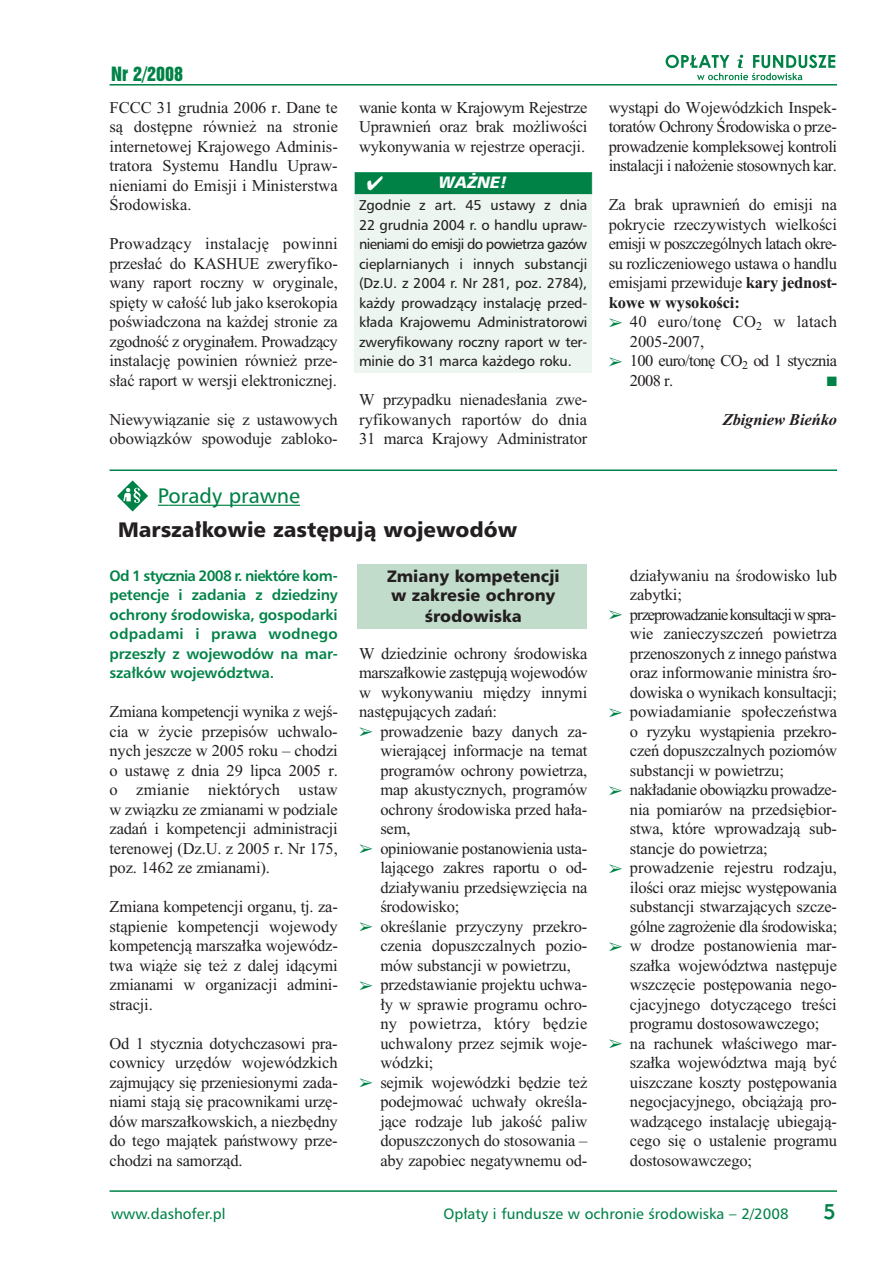
<style>
.page{position:relative;width:893px;height:1262px;background:#fff}
.page>*{position:absolute;margin:0;border:0;box-sizing:border-box;transform-origin:0 0}
.t1{font:900 21px "Humanist Triple Seven PL";color:#231f20}
.t2{font:21px "Humanist Triple Seven PL";color:#008247}
.t3{font:500 21px "Geometric Four Fifteen PL";color:#008247}
.t4{font:18px "Swiss Nine Twenty One PL";color:#008247}
.t5{font:16.5px/19.5px "Ptimes New Roman";letter-spacing:-.01em;color:#231f20;text-align:justify}
.t6{font:900 16.5px/20.1px "Humanist Triple Seven PL";color:#231f20;text-align:center}
.t7{font:16.5px/19.5px "Ptimes New Roman";letter-spacing:-.04em;color:#231f20}
.t8{font:16.5px/19.5px "Ptimes New Roman";letter-spacing:.01em;color:#231f20}
.t9{font:italic 700 16.5px "Ptimes New Roman";letter-spacing:-.01em;color:#231f20}
.t10{font:italic 900 16.5px "Humanist Triple Seven PL";color:#fff}
.t11{font:700 15px/19.5px "Humanist Triple Seven PL";letter-spacing:-.01em;color:#008247;text-align:justify}
.t12{font:15px "Humanist Triple Seven PL";color:#008247}
.t13{font:14.25px/19.5px "Humanist Triple Seven PL";letter-spacing:-.01em;color:#231f20;text-align:justify}
.t14{font:13.5px "Zapf Dingbats";color:#008247}
.s1{color:#008247}
.s2{font-weight:700}
</style>
<div class="page">
<div style="left:358px;top:564px;width:228px;height:64px;background:#c2dccc"></div>
<div style="left:355px;top:172px;width:237px;height:201px;background:#ecf5f0"></div>
<div style="left:355px;top:173px;width:236px;height:20px;background:#008247"></div>
<div style="left:355px;top:172px;width:237px;height:22px;border:1px solid #008247"></div>
<svg style="left:665px;top:55px;width:170px;height:25px"></svg>
<hr style="left:110px;top:1190px;width:727px;height:1px;background:#008247">
<hr style="left:110px;top:84px;width:727px;height:2px;background:#008247">
<svg style="left:117px;top:480px;width:31px;height:31px"></svg>
<hr style="left:110px;top:469px;width:727px;height:2px;background:#008247">
<svg style="left:158px;top:504px;width:10px;height:2px"></svg>
<hr style="left:169px;top:504px;width:131px;height:2px;background:#008247">
<p class="t4" style="left:111px;top:66px;width:74px">Nr 2/2008</p>
<p class="t5" style="left:109px;top:99px;width:230px">FCCC 31 grudnia 2006 r. Dane te sà dost´pne równie˝ na stronie internetowej Krajowego Adminis&shy;tratora Systemu Handlu Upraw&shy;nieniami do Emisji i Ministerstwa Ârodowiska.</p>
<p class="t5" style="left:109px;top:236px;width:230px">Prowadzàcy instalacj´ powinni przes∏aç do KASHUE zweryfiko&shy;wany raport roczny w oryginale, spi´ty w ca∏oÊç lub jako kserokopia poÊwiadczona na ka˝dej stronie za zgodnoÊç z orygina∏em. Prowadzàcy instalacj´ powinien równie˝ prze&shy;s∏aç raport w wersji elektronicznej.</p>
<p class="t5" style="left:109px;top:411px;width:230px">Niewywiàzanie si´ z ustawowych obowiàzków spowoduje zabloko-</p>
<p class="t5" style="left:359px;top:99px;width:230px">wanie konta w Krajowym Rejestrze Uprawnieƒ oraz brak mo˝liwoÊci wykonywania w rejestrze operacji.</p>
<p class="t10" style="left:439px;top:175px;width:70px">WA˚NE!</p>
<p class="t13" style="left:359px;top:196px;width:230px">Zgodnie z art. 45 ustawy z dnia 22 grudnia 2004 r. o handlu upraw&shy;nieniami do emisji do powietrza gazów cieplarnianych i innych substancji (Dz.U. z 2004 r. Nr 281, poz. 2784), ka˝dy prowadzàcy instalacj´ przed&shy;k∏ada Krajowemu Administratorowi zweryfikowany roczny raport w ter&shy;minie do 31 marca ka˝dego roku.</p>
<p class="t5" style="left:359px;top:392px;width:230px">W przypadku nienades∏ania zwe&shy;ryfikowanych raportów do dnia 31 marca Krajowy Administrator</p>
<p class="t2" style="left:158px;top:487px;width:144px">Porady prawne</p>
<p class="t1" style="left:118px;top:520px;width:401px">Marsza∏kowie zast´pujà wojewodów</p>
<p class="t11" style="left:109px;top:566px;width:230px">Od 1 stycznia 2008 r. niektóre kom&shy;petencje i zadania z dziedziny ochrony Êrodowiska, gospodarki odpadami i prawa wodnego przesz∏y z wojewodów na mar&shy;sza∏ków województwa.</p>
<p class="t5" style="left:109px;top:704px;width:230px">Zmiana kompetencji wynika z wejÊ&shy;cia w ˝ycie przepisów uchwalo&shy;nych jeszcze w 2005 roku – chodzi o ustaw´ z dnia 29 lipca 2005 r. o zmianie niektórych ustaw w zwiàzku ze zmianami w podziale zadaƒ i kompetencji administracji terenowej (Dz.U. z 2005 r. Nr 175, poz. 1462 ze zmianami).</p>
<p class="t5" style="left:109px;top:899px;width:230px">Zmiana kompetencji organu, tj. za&shy;stàpienie kompetencji wojewody kompetencjà marsza∏ka wojewódz&shy;twa wià˝e si´ te˝ z dalej idàcymi zmianami w organizacji admini&shy;stracji.</p>
<p class="t5" style="left:109px;top:1035px;width:230px">Od 1 stycznia dotychczasowi pra&shy;cownicy urz´dów wojewódzkich zajmujàcy si´ przeniesionymi zada&shy;niami stajà si´ pracownikami urz´- dów marsza∏kowskich, a niezb´dny do tego majàtek paƒstwowy prze&shy;chodzi na samorzàd.</p>
<p class="t6" style="left:387px;top:566px;width:174px">Zmiany kompetencji w zakresie ochrony<br>Êrodowiska</p>
<p class="t5" style="left:359px;top:645px;width:230px">W dziedzinie ochrony Êrodowiska marsza∏kowie zast´pujà wojewodów w wykonywaniu mi´dzy innymi nast´pujàcych zadaƒ:</p>
<p class="t5" style="left:380px;top:723px;width:208px;text-indent:-21px"><span class="s1">➢</span> prowadzenie bazy danych za&shy;wierajàcej informacje na temat programów ochrony powietrza, map akustycznych, programów ochrony Êrodowiska przed ha∏a&shy;sem,</p>
<p class="t5" style="left:380px;top:840px;width:208px;text-indent:-21px"><span class="s1">➢</span> opiniowanie postanowienia usta&shy;lajàcego zakres raportu o od&shy;dzia∏ywaniu przedsi´wzi´cia na Êrodowisko;</p>
<p class="t5" style="left:380px;top:918px;width:208px;text-indent:-21px"><span class="s1">➢</span> okreÊlanie przyczyny przekro&shy;czenia dopuszczalnych pozio&shy;mów substancji w powietrzu,</p>
<p class="t5" style="left:380px;top:977px;width:208px;text-indent:-21px"><span class="s1">➢</span> przedstawianie projektu uchwa-∏y w sprawie programu ochro&shy;ny powietrza, który b´dzie uchwalony przez sejmik woje&shy;wódzki;</p>
<p class="t5" style="left:380px;top:1074px;width:208px;text-indent:-21px"><span class="s1">➢</span> sejmik wojewódzki b´dzie te˝ podejmowaç uchwa∏y okreÊla&shy;jàce rodzaje lub jakoÊç paliw dopuszczonych do stosowania – aby zapobiec negatywnemu od-</p>
<p class="t5" style="left:608px;top:99px;width:230px">wystàpi do Wojewódzkich Inspek&shy;toratów Ochrony Ârodowiska o prze&shy;prowadzenie kompleksowej kontroli instalacji i na∏o˝enie stosownych kar.</p>
<p class="t5" style="left:608px;top:197px;width:230px">Za brak uprawnieƒ do emisji na pokrycie rzeczywistych wielkoÊci emisji w poszczególnych latach okre&shy;su rozliczeniowego ustawa o handlu emisjami przewiduje <span class="s2">kary jednost&shy;kowe w wysokoÊci:</span></p>
<p class="t8" style="left:630px;top:314px;width:208px;text-indent:-21px"><span class="s1">➢</span> 40 euro/ton´ CO<sub>2</sub> w latach<br>2005-2007,</p>
<p class="t7" style="left:630px;top:353px;width:208px;text-indent:-21px"><span class="s1">➢</span> 100 euro/ton´ CO<sub>2</sub> od 1 stycznia<br>2008 r.</p>
<p class="t14" style="left:826px;top:374px;width:12px">■</p>
<p class="t9" style="left:722px;top:414px;width:116px">Zbigniew Bieƒko</p>
<p class="t5" style="left:630px;top:567px;width:208px">dzia∏ywaniu na Êrodowisko lub zabytki;</p>
<p class="t5" style="left:630px;top:606px;width:209px;text-indent:-21px"><span class="s1">➢</span> przeprowadzanie konsultacji w spra&shy;wie zanieczyszczeƒ powietrza przenoszonych z innego paƒstwa oraz informowanie ministra Êro&shy;dowiska o wynikach konsultacji;</p>
<p class="t5" style="left:630px;top:704px;width:208px;text-indent:-21px"><span class="s1">➢</span> powiadamianie spo∏eczeƒstwa o ryzyku wystàpienia przekro&shy;czeƒ dopuszczalnych poziomów substancji w powietrzu;</p>
<p class="t5" style="left:630px;top:782px;width:208px;text-indent:-21px"><span class="s1">➢</span> nak∏adanie obowiàzku prowadze&shy;nia pomiarów na przedsi´bior&shy;stwa, które wprowadzajà sub&shy;stancje do powietrza;</p>
<p class="t5" style="left:630px;top:860px;width:209px;text-indent:-21px"><span class="s1">➢</span> prowadzenie rejestru rodzaju, iloÊci oraz miejsc wyst´powania substancji stwarzajàcych szcze&shy;gólne zagro˝enie dla Êrodowiska;</p>
<p class="t5" style="left:630px;top:938px;width:208px;text-indent:-21px"><span class="s1">➢</span> w drodze postanowienia mar&shy;sza∏ka województwa nast´puje wszcz´cie post´powania nego&shy;cjacyjnego dotyczàcego treÊci programu dostosowawczego;</p>
<p class="t5" style="left:630px;top:1035px;width:208px;text-indent:-21px"><span class="s1">➢</span> na rachunek w∏aÊciwego mar&shy;sza∏ka województwa majà byç uiszczane koszty post´powania negocjacyjnego, obcià˝ajà pro&shy;wadzàcego instalacj´ ubiegajà&shy;cego si´ o ustalenie programu dostosowawczego;</p>
<p class="t12" style="left:111px;top:1207px;width:116px">www.dashofer.pl</p>
<p class="t12" style="left:443px;top:1207px;width:347px">Op∏aty i fundusze w ochronie Êrodowiska – 2/2008</p>
<p class="t3" style="left:823px;top:1203px;width:14px">5</p>
</div>
